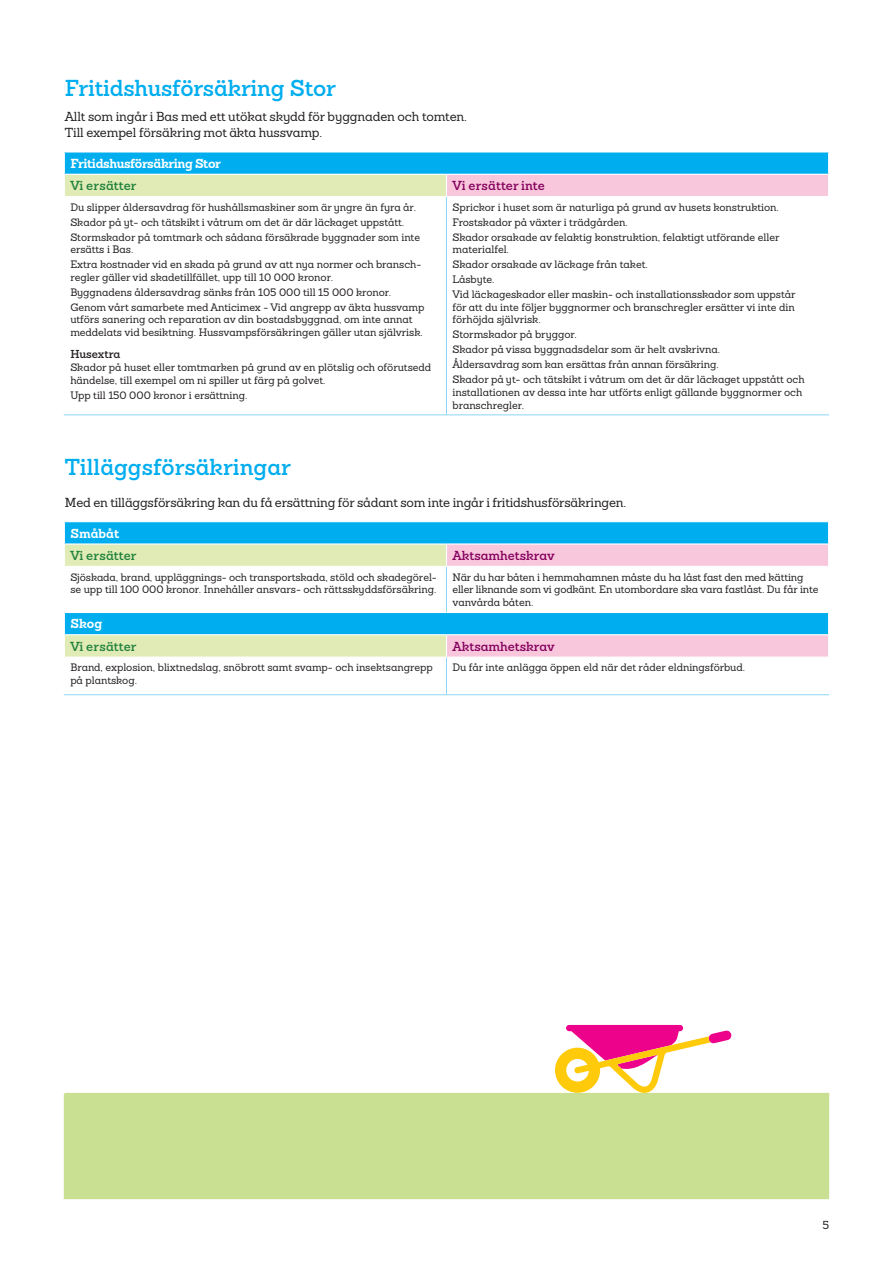
<style>
.page{position:relative;width:893px;height:1263px;background:#fff}
.page>*{position:absolute;margin:0;border:0;box-sizing:border-box;transform-origin:0 0}
.Rubrik_4_15_18_blå2{font:600 22.5px "Sanchez Folksam";letter-spacing:-.01em;color:#00aeef}
.Rubrik_4_15_18{font:600 22.5px "Sanchez Folksam";color:#00aeef}
.Brödtext_8_5_11_indrag_20_höger_avstånd_{font:500 12.75px/16.5px "Sanchez Folksam";letter-spacing:-.015em;color:#231f20}
.Rubrik_6_8_5_11__R3__rosa1_SemiBold{font:600 12.75px "Sanchez Folksam";color:#85015e}
.Rubrik_6_8_5_11__R3__grön1_SemiBold{font:600 12.75px "Sanchez Folksam";color:#20813c}
.Rubrik_6_8_5_11__R3__vit{font:700 12.75px "Sanchez Folksam";letter-spacing:-.03em;color:#fff}
.Rubrik_6_8_5_11__R3{font:700 12.75px "Sanchez Folksam";color:#fff}
.Tabell_Rubrik_avstånd_2_7_5_9{font:600 11.25px "Sanchez Folksam Table";color:#231f20}
.t1{font:500 11.25px "Sanchez Folksam";color:#231f20}
.Info_Text_nästa_stycke_7_8_5{font:500 10.5px/12.8px "Sanchez Folksam";letter-spacing:-.005em;color:#231f20}
.Info_Text_7_8_5{font:500 10.5px/12.8px "Sanchez Folksam";letter-spacing:-.005em;color:#231f20}
</style>
<div class="page">
<div style="left:64px;top:152px;width:765px;height:22px;background:#00aeef"></div>
<div style="left:64px;top:174px;width:382px;height:23px;background:#e0ebb6"></div>
<div style="left:446px;top:174px;width:383px;height:23px;background:#f8c7dc"></div>
<hr style="left:64px;top:174px;width:382px;height:1px;background:#fff">
<svg style="left:64px;top:152px;width:1px;height:44px"></svg>
<hr style="left:446px;top:174px;width:383px;height:1px;background:#fff">
<svg style="left:446px;top:175px;width:1px;height:21px"></svg>
<svg style="left:828px;top:152px;width:1px;height:44px"></svg>
<hr style="left:64px;top:196px;width:382px;height:1px;background:#fff">
<hr style="left:446px;top:196px;width:383px;height:1px;background:#fff">
<hr style="left:446px;top:197px;width:1px;height:217px;background:#8dd7f7">
<hr style="left:64px;top:414px;width:382px;height:1px;background:#8dd7f7">
<hr style="left:446px;top:414px;width:383px;height:1px;background:#8dd7f7">
<svg style="left:64px;top:521px;width:765px;height:135px"></svg>
<hr style="left:64px;top:566px;width:382px;height:1px;background:#fff">
<hr style="left:446px;top:566px;width:383px;height:1px;background:#fff">
<hr style="left:64px;top:567px;width:1px;height:45px;background:#fff">
<hr style="left:828px;top:567px;width:1px;height:45px;background:#fff">
<hr style="left:446px;top:567px;width:1px;height:45px;background:#8dd7f7">
<hr style="left:446px;top:658px;width:1px;height:36px;background:#8dd7f7">
<hr style="left:64px;top:694px;width:382px;height:1px;background:#8dd7f7">
<hr style="left:446px;top:694px;width:383px;height:1px;background:#8dd7f7">
<div style="left:64px;top:1093px;width:765px;height:106px;background:#c9e093"></div>
<svg style="left:555px;top:1025px;width:176px;height:68px"></svg>
<p class="Rubrik_4_15_18_blå2" style="left:65px;top:72px;width:273px">Fritidshusförsäkring Stor</p>
<p class="Brödtext_8_5_11_indrag_20_höger_avstånd_" style="left:65px;top:108px;width:404px">Allt som ingår i Bas med ett utökat skydd för byggnaden och tomten.<br>Till exempel försäkring mot äkta hussvamp.</p>
<p class="Rubrik_6_8_5_11__R3__vit" style="left:70px;top:155px;width:152px">Fritidshusförsäkring Stor</p>
<p class="Rubrik_6_8_5_11__R3__grön1_SemiBold" style="left:70px;top:177px;width:68px">Vi ersätter</p>
<p class="Rubrik_6_8_5_11__R3__rosa1_SemiBold" style="left:452px;top:177px;width:94px">Vi ersätter inte</p>
<p class="Info_Text_nästa_stycke_7_8_5" style="left:70px;top:201px;width:347px">Du slipper åldersavdrag för hushållsmaskiner som är yngre än fyra år.</p>
<p class="Info_Text_nästa_stycke_7_8_5" style="left:70px;top:215px;width:335px">Skador på yt- och tätskikt i våtrum om det är där läckaget uppstått.</p>
<p class="Info_Text_nästa_stycke_7_8_5" style="left:70px;top:230px;width:351px">Stormskador på tomtmark och sådana försäkrade byggnader som inte ersätts i Bas.</p>
<p class="Info_Text_nästa_stycke_7_8_5" style="left:70px;top:258px;width:352px">Extra kostnader vid en skada på grund av att nya normer och bransch&shy;regler gäller vid skadetillfället, upp till 10 000 kronor.</p>
<p class="Info_Text_nästa_stycke_7_8_5" style="left:70px;top:286px;width:322px">Byggnadens åldersavdrag sänks från 105 000 till 15 000 kronor.</p>
<p class="Info_Text_nästa_stycke_7_8_5" style="left:70px;top:300px;width:356px">Genom vårt samarbete med Anticimex - Vid angrepp av äkta hussvamp utförs sanering och reparation av din bostadsbyggnad, om inte annat meddelats vid besiktning. Hussvampsförsäkringen gäller utan självrisk.</p>
<p class="Tabell_Rubrik_avstånd_2_7_5_9" style="left:70px;top:347px;width:52px">Husextra</p>
<p class="Info_Text_7_8_5" style="left:70px;top:361px;width:362px">Skador på huset eller tomtmarken på grund av en plötslig och oförutsedd händelse, till exempel om ni spiller ut färg på golvet.</p>
<p class="Info_Text_nästa_stycke_7_8_5" style="left:70px;top:388px;width:179px">Upp till 150 000 kronor i ersättning.</p>
<p class="Info_Text_nästa_stycke_7_8_5" style="left:452px;top:201px;width:328px">Sprickor i huset som är naturliga på grund av husets konstruktion.</p>
<p class="Info_Text_nästa_stycke_7_8_5" style="left:452px;top:215px;width:177px">Frostskador på växter i trädgården.</p>
<p class="Info_Text_nästa_stycke_7_8_5" style="left:452px;top:230px;width:329px">Skador orsakade av felaktig konstruktion, felaktigt utförande eller materialfel.</p>
<p class="Info_Text_nästa_stycke_7_8_5" style="left:452px;top:258px;width:197px">Skador orsakade av läckage från taket.</p>
<p class="Info_Text_nästa_stycke_7_8_5" style="left:452px;top:273px;width:44px">Låsbyte.</p>
<p class="Info_Text_nästa_stycke_7_8_5" style="left:452px;top:288px;width:345px;text-align:justify">Vid läckageskador eller maskin- och installationsskador som uppstår för att du inte följer byggnormer och branschregler ersätter vi inte din förhöjda självrisk.</p>
<p class="Info_Text_nästa_stycke_7_8_5" style="left:452px;top:328px;width:126px">Stormskador på bryggor.</p>
<p class="Info_Text_nästa_stycke_7_8_5" style="left:452px;top:343px;width:269px">Skador på vissa byggnadsdelar som är helt avskrivna.</p>
<p class="Info_Text_nästa_stycke_7_8_5" style="left:452px;top:358px;width:268px">Åldersavdrag som kan ersättas från annan försäkring.</p>
<p class="Info_Text_nästa_stycke_7_8_5" style="left:452px;top:373px;width:354px">Skador på yt- och tätskikt i våtrum om det är där läckaget uppstått och installationen av dessa inte har utförts enligt gällande byggnormer och branschregler.</p>
<p class="Rubrik_4_15_18" style="left:65px;top:452px;width:228px">Tilläggsförsäkringar</p>
<p class="Brödtext_8_5_11_indrag_20_höger_avstånd_" style="left:65px;top:494px;width:563px">Med en tilläggsförsäkring kan du få ersättning för sådant som inte ingår i fritidshusförsäkringen.</p>
<p class="Rubrik_6_8_5_11__R3" style="left:70px;top:524px;width:51px">Småbåt</p>
<p class="Rubrik_6_8_5_11__R3__grön1_SemiBold" style="left:70px;top:547px;width:68px">Vi ersätter</p>
<p class="Rubrik_6_8_5_11__R3__rosa1_SemiBold" style="left:452px;top:547px;width:104px">Aktsamhetskrav</p>
<p class="Info_Text_nästa_stycke_7_8_5" style="left:70px;top:570px;width:368px">Sjöskada, brand, uppläggnings- och transportskada, stöld och skadegörel&shy;se upp till 100 000 kronor. Innehåller ansvars- och rättsskyddsförsäkring.</p>
<p class="Info_Text_7_8_5" style="left:452px;top:570px;width:368px">När du har båten i hemmahamnen måste du ha låst fast den med kätting eller liknande som vi godkänt. En utombordare ska vara fastlåst. Du får inte vanvårda båten.</p>
<p class="Rubrik_6_8_5_11__R3" style="left:70px;top:615px;width:33px">Skog</p>
<p class="Rubrik_6_8_5_11__R3__grön1_SemiBold" style="left:70px;top:638px;width:68px">Vi ersätter</p>
<p class="Rubrik_6_8_5_11__R3__rosa1_SemiBold" style="left:452px;top:638px;width:104px">Aktsamhetskrav</p>
<p class="Info_Text_nästa_stycke_7_8_5" style="left:70px;top:661px;width:364px">Brand, explosion, blixtnedslag, snöbrott samt svamp- och insektsangrepp på plantskog.</p>
<p class="Info_Text_7_8_5" style="left:452px;top:661px;width:294px">Du får inte anlägga öppen eld när det råder eldningsförbud.</p>
<p class="t1" style="left:822px;top:1218px;width:8px">5</p>
</div>
